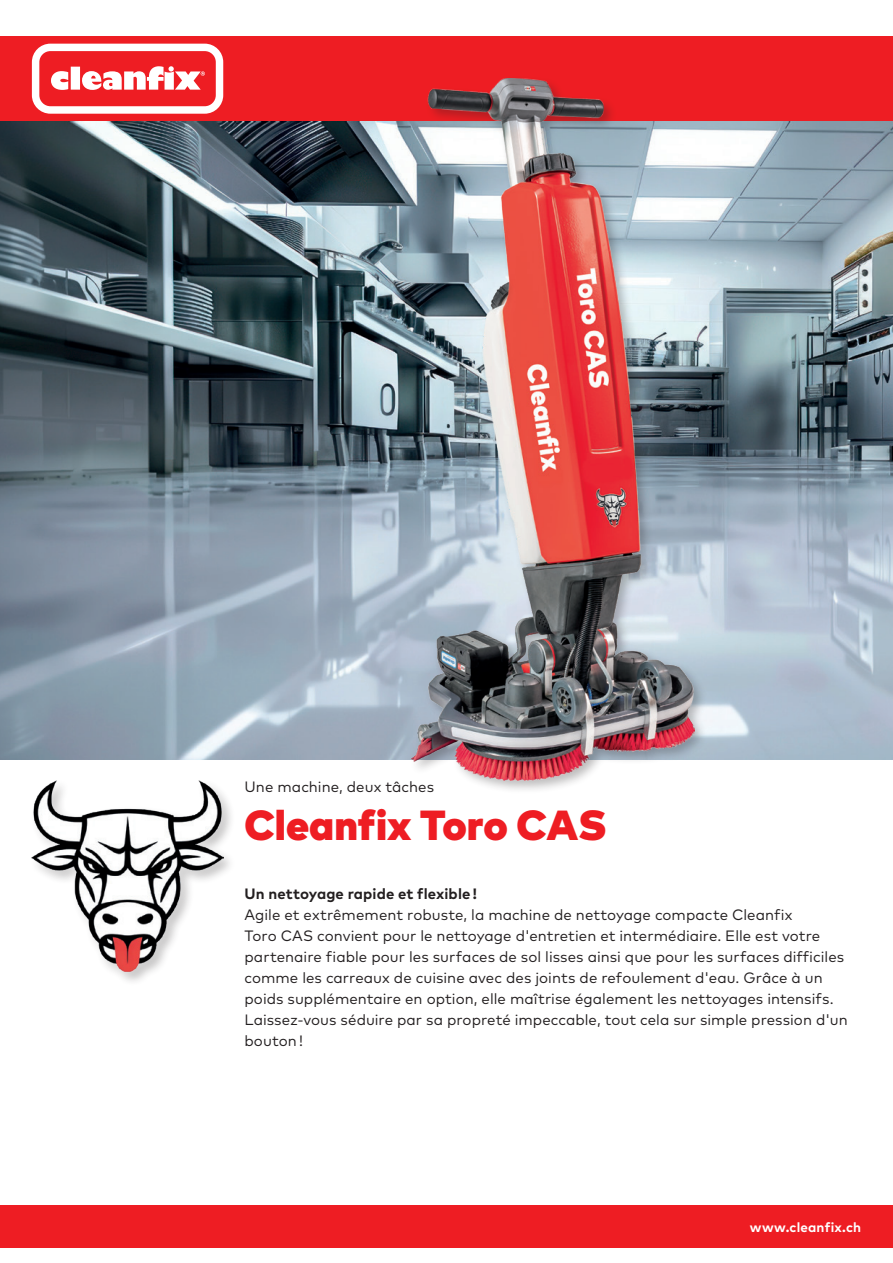
<style>
.page{position:relative;width:893px;height:1263px;background:#fff}
.page>*{position:absolute;margin:0;border:0;box-sizing:border-box;transform-origin:0 0}
._28_30_Black{font:900 42px "Mark W1 G";letter-spacing:-.005em;color:#ee1d23}
._10_14_Regular{font:15px/21px "Mark W1 G";letter-spacing:.005em;color:#231f20}
._10_14_Bold{font:700 15px "Mark W1 G";letter-spacing:.005em;color:#231f20}
.t1{font:700 13.5px "Mark W1 G";letter-spacing:.01em;color:#fff}
</style>
<div class="page">
<div style="left:0;top:36px;width:893px;height:85px;background:#ee1d23"></div>
<div style="left:0;top:1205px;width:893px;height:43px;background:#ee1d23"></div>
<svg style="left:32px;top:44px;width:191px;height:70px"></svg>
<img style="left:0;top:121px;width:893px;height:638px">
<div style="left:409px;top:76px;width:299px;height:718px;background:#231f20;opacity:.3"></div>
<img style="left:411px;top:79px;width:283px;height:701px">
<img style="left:32px;top:780px;width:191px;height:192px">
<p class="_10_14_Regular" style="left:244px;top:775px;width:191px">Une machine, deux tâches</p>
<p class="_28_30_Black" style="left:244px;top:793px;width:363px">Cleanfix Toro CAS</p>
<p class="_10_14_Bold" style="left:244px;top:882px;width:234px">Un nettoyage rapide et flexible !</p>
<p class="_10_14_Regular" style="left:244px;top:903px;width:605px">Agile et extrêmement robuste, la machine de nettoyage compacte Cleanfix<br>Toro CAS convient pour le nettoyage d'entretien et intermédiaire. Elle est votre partenaire fiable pour les surfaces de sol lisses ainsi que pour les surfaces difficiles comme les carreaux de cuisine avec des joints de refoulement d'eau. Grâce à un poids supplémentaire en option, elle maîtrise également les nettoyages intensifs.<br>Laissez-vous séduire par sa propreté impeccable, tout cela sur simple pression d'un bouton !</p>
<p class="t1" style="left:750px;top:1217px;width:113px">www.cleanfix.ch</p>
</div>
